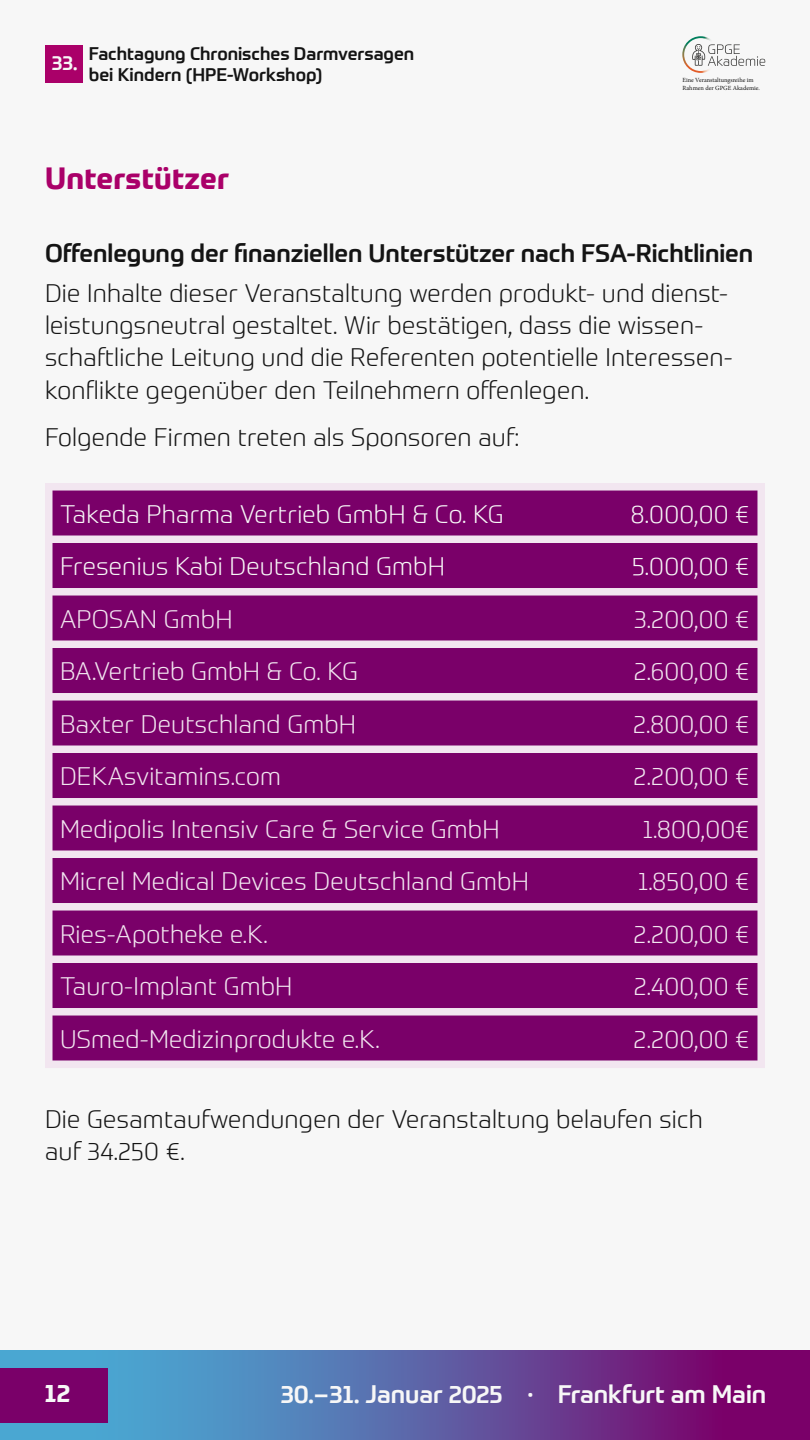
<style>
.page{position:relative;width:810px;height:1440px;background:#f7f7f7}
.page>*{position:absolute;margin:0;border:0;box-sizing:border-box;transform-origin:0 0}
.t1{font:700 30px "Prometo";letter-spacing:.01em;color:#aa0069}
.t2{font:300 24.75px/32.2px "Prometo";letter-spacing:.01em;color:#141414}
.t3{font:300 24.75px "Prometo";letter-spacing:.01em;color:#f2e6f0}
.t4{font:300 24.75px "Prometo";letter-spacing:.01em;color:#f7f7f7}
.t5{font:500 24.75px "Prometo";color:#141414}
.t6{font:500 24.75px "Prometo";color:#f7f7f7}
.t7{font:700 24.75px "Prometo";color:#f7f7f7}
.t8{font:500 20.1px "Prometo";color:#f7f7f7}
.t9{font:500 17.85px/21.2px "Prometo";color:#141414}
.t10{font:6.3px/7.6px "Minion Pro";color:#141414}
</style>
<div class="page">
<svg style="left:0;top:1351px;width:810px;height:89px;background:#6058a0"></svg>
<div style="left:0;top:1368px;width:108px;height:54px;background:#7a0069"></div>
<div style="left:45px;top:45px;width:37px;height:37px;background:#aa0069"></div>
<img style="left:682px;top:36px;width:29px;height:37px">
<svg style="left:692px;top:44px;width:73px;height:22px"></svg>
<div style="left:45px;top:483px;width:720px;height:585px;background:#f2e6f0"></div>
<svg style="left:52px;top:491px;width:706px;height:570px;background:#8a1e7b"></svg>
<p class="t8" style="left:52px;top:50px;width:27px">33.</p>
<p class="t9" style="left:89px;top:43px;width:327px">Fachtagung Chronisches Darmversagen bei Kindern (HPE-Workshop)</p>
<p class="t1" style="left:45px;top:159px;width:185px">Unterstützer</p>
<p class="t10" style="left:683px;top:76px;width:79px">Eine Veranstaltungsreihe im<br>Rahmen der GPGE Akademie.</p>
<p class="t5" style="left:45px;top:238px;width:710px">Offenlegung der finanziellen Unterstützer nach FSA-Richtlinien</p>
<p class="t2" style="left:45px;top:277px;width:689px">Die Inhalte dieser Veranstaltung werden produkt- und dienst&shy;leistungsneutral gestaltet. Wir bestätigen, dass die wissen&shy;schaftliche Leitung und die Referenten potentielle Interessen&shy;konflikte gegenüber den Teilnehmern offenlegen.</p>
<p class="t2" style="left:45px;top:421px;width:476px">Folgende Firmen treten als Sponsoren auf:</p>
<p class="t4" style="left:60px;top:499px;width:445px">Takeda Pharma Vertrieb GmbH &amp; Co. KG</p>
<p class="t4" style="left:631px;top:499px;width:121px">8.000,00 €</p>
<p class="t4" style="left:60px;top:551px;width:386px">Fresenius Kabi Deutschland GmbH</p>
<p class="t4" style="left:632px;top:551px;width:119px">5.000,00 €</p>
<p class="t3" style="left:60px;top:604px;width:174px">APOSAN GmbH</p>
<p class="t3" style="left:634px;top:604px;width:117px">3.200,00 €</p>
<p class="t3" style="left:60px;top:656px;width:299px">BA.Vertrieb GmbH &amp; Co. KG</p>
<p class="t3" style="left:634px;top:656px;width:118px">2.600,00 €</p>
<p class="t3" style="left:60px;top:709px;width:298px">Baxter Deutschland GmbH</p>
<p class="t3" style="left:633px;top:709px;width:118px">2.800,00 €</p>
<p class="t3" style="left:60px;top:761px;width:222px">DEKAsvitamins.com</p>
<p class="t3" style="left:634px;top:761px;width:118px">2.200,00 €</p>
<p class="t3" style="left:60px;top:814px;width:441px">Medipolis Intensiv Care &amp; Service GmbH</p>
<p class="t3" style="left:643px;top:814px;width:109px">1.800,00€</p>
<p class="t3" style="left:60px;top:866px;width:470px">Micrel Medical Devices Deutschland GmbH</p>
<p class="t3" style="left:638px;top:866px;width:113px">1.850,00 €</p>
<p class="t3" style="left:60px;top:919px;width:209px">Ries-Apotheke e.K.</p>
<p class="t3" style="left:634px;top:919px;width:118px">2.200,00 €</p>
<p class="t3" style="left:60px;top:971px;width:234px">Tauro-Implant GmbH</p>
<p class="t3" style="left:634px;top:971px;width:118px">2.400,00 €</p>
<p class="t3" style="left:60px;top:1024px;width:321px">USmed-Medizinprodukte e.K.</p>
<p class="t3" style="left:634px;top:1024px;width:118px">2.200,00 €</p>
<p class="t2" style="left:45px;top:1103px;width:660px">Die Gesamtaufwendungen der Veranstaltung belaufen sich auf 34.250 €.</p>
<p class="t7" style="left:45px;top:1378px;width:27px">12</p>
<p class="t6" style="left:281px;top:1379px;width:487px">30.– 31. Januar 2025 · Frankfurt am Main</p>
</div>
